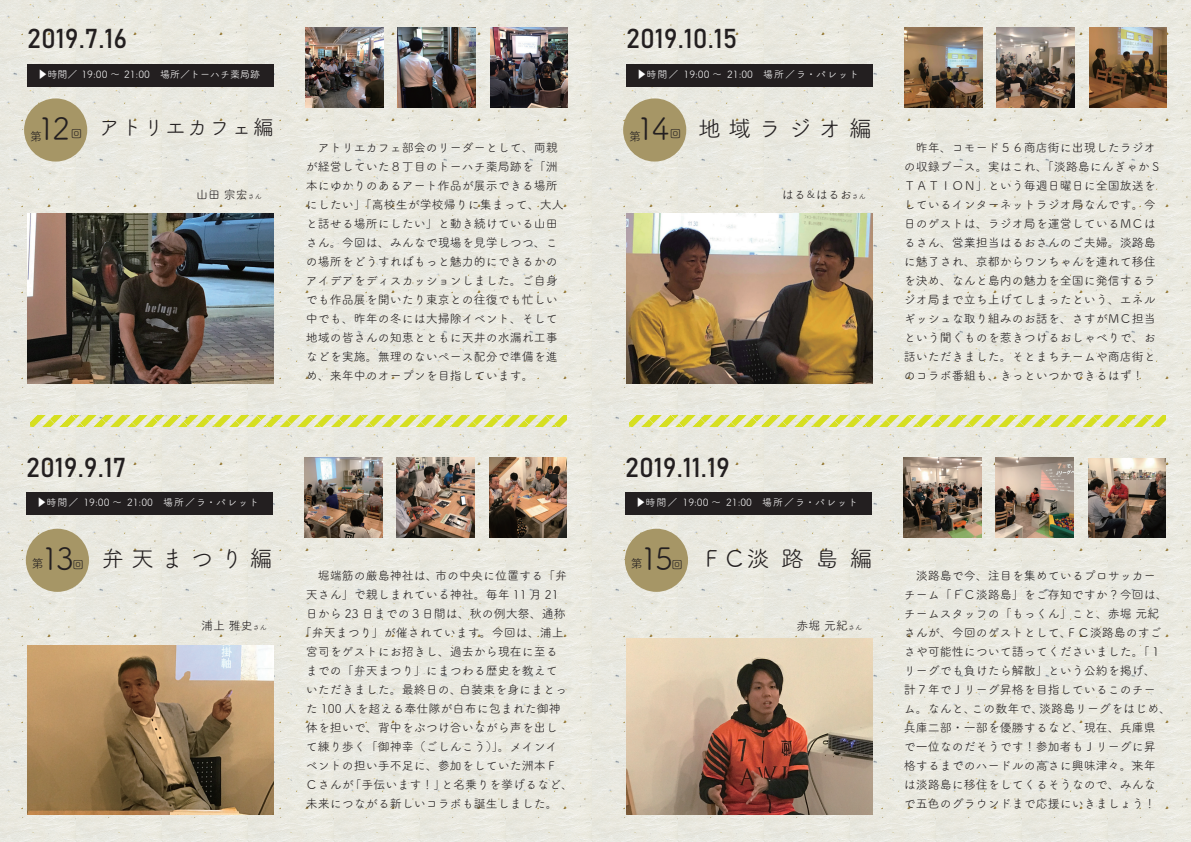
<style>
.page{position:relative;width:1191px;height:842px;background:#e9e9e0}
.page>*{position:absolute;margin:0;border:0;box-sizing:border-box;transform-origin:0 0}
.t1{font:31px "Tsuku A Rd Gothic Std R";letter-spacing:-.095em;color:#231f20}
.t2{font:27px "Bahnschrift";color:#231f20}
.t3{font:23px "Tsuku A Rd Gothic Std R";letter-spacing:.31em;color:#231f20}
.t4{font:21px "Tsuku A Rd Gothic Std R";letter-spacing:.045em;color:#231f20}
.t5{font:12px/19px "Tsuku A Rd Gothic Std R";color:#231f20}
.t6{font:10px "Tsuku A Rd Gothic Std R";letter-spacing:.1em;color:#fff}
.t7{font:10px "Tsuku A Rd Gothic Std R";color:#fff}
.s1{font-family:"Koz Go Pr 6 N"}
.s2{font-size:7px}
.s3{font-size:10px}
</style>
<div class="page">
<div style="left:27px;top:64px;width:247px;height:23px;background:#231f20"></div>
<div style="left:26px;top:492px;width:247px;height:23px;background:#231f20"></div>
<div style="left:24px;top:98px;width:63px;height:64px;background:#a69666;border-radius:50%"></div>
<div style="left:26px;top:529px;width:63px;height:63px;background:#a69666;border-radius:50%"></div>
<svg style="left:30px;top:415px;width:536px;height:11px;background:#dfe383"></svg>
<div style="left:626px;top:64px;width:247px;height:23px;background:#231f20"></div>
<div style="left:625px;top:492px;width:247px;height:23px;background:#231f20"></div>
<div style="left:623px;top:98px;width:63px;height:64px;background:#a69666;border-radius:50%"></div>
<div style="left:625px;top:529px;width:63px;height:63px;background:#a69666;border-radius:50%"></div>
<svg style="left:629px;top:415px;width:536px;height:11px;background:#dfe383"></svg>
<img style="left:27px;top:214px;width:247px;height:169px">
<img style="left:306px;top:27px;width:77px;height:81px">
<img style="left:398px;top:27px;width:77px;height:81px">
<img style="left:490px;top:27px;width:77px;height:81px">
<img style="left:27px;top:645px;width:247px;height:170px">
<img style="left:305px;top:458px;width:77px;height:80px">
<img style="left:397px;top:458px;width:77px;height:80px">
<img style="left:489px;top:458px;width:77px;height:80px">
<img style="left:626px;top:214px;width:246px;height:169px">
<img style="left:904px;top:27px;width:78px;height:81px">
<img style="left:997px;top:27px;width:77px;height:81px">
<img style="left:1089px;top:27px;width:77px;height:81px">
<img style="left:626px;top:638px;width:246px;height:177px">
<img style="left:903px;top:458px;width:78px;height:80px">
<img style="left:996px;top:458px;width:77px;height:80px">
<img style="left:1088px;top:458px;width:77px;height:80px">
<h2 class="t2" style="left:27px;top:21px;width:102px">2019.7.16</h2>
<h2 class="t2" style="left:626px;top:21px;width:113px">2019.10.15</h2>
<p class="t7" style="left:37px;top:67px;width:224px"><span class="s1">▶</span>時間／ 19:00 ～ 21:00　場所／トーハチ薬局跡</p>
<p class="t6" style="left:636px;top:67px;width:224px"><span class="s1">▶</span>時間／ 19:00 ～ 21:00　場所／ラ・パレット</p>
<h1 class="t1" style="left:37px;top:105px;width:34px">12</h1>
<p class="t5" style="left:70px;top:124px;width:13px">回</p>
<p class="t5" style="left:30px;top:127px;width:13px">第</p>
<h3 class="t4" style="left:99px;top:111px;width:176px">アトリエカフェ編</h3>
<p class="t5" style="left:196px;top:184px;width:67px">山田 宗宏<span class="s2">さん</span></p>
<p class="t5" style="left:306px;top:137px;width:259px">　アトリエカフェ部会のリーダーとして、両親が経営していた８丁目のトーハチ薬局跡を「洲本にゆかりのあるアート作品が展示できる場所にしたい」「高校生が学校帰りに集まって、大人と話せる場所にしたい」と動き続けている山田さん。今回は、みんなで現場を見学しつつ、この場所をどうすればもっと魅力的にできるかのアイデアをディスカッションしました。ご自身でも作品展を開いたり東京との往復でも忙しい中でも、昨年の冬には大掃除イベント、そして地域の皆さんの知恵とともに天井の水漏れ工事などを実施。無理のないペース配分で準備を進め、来年中のオープンを目指しています。</p>
<h1 class="t1" style="left:636px;top:105px;width:34px">14</h1>
<p class="t5" style="left:669px;top:124px;width:13px">回</p>
<p class="t5" style="left:629px;top:127px;width:13px">第</p>
<h3 class="t3" style="left:698px;top:111px;width:175px">地域ラジオ編</h3>
<p class="t5" style="left:781px;top:184px;width:85px">はる<span class="s3">＆</span>はるお<span class="s2">さん</span></p>
<h2 class="t2" style="left:26px;top:450px;width:102px">2019.9.17</h2>
<h2 class="t2" style="left:625px;top:450px;width:106px">2019.11.19</h2>
<p class="t6" style="left:36px;top:495px;width:224px"><span class="s1">▶</span>時間／ 19:00 ～ 21:00　場所／ラ・パレット</p>
<p class="t6" style="left:635px;top:495px;width:224px"><span class="s1">▶</span>時間／ 19:00 ～ 21:00　場所／ラ・パレット</p>
<p class="t5" style="left:32px;top:553px;width:13px">第</p>
<h1 class="t1" style="left:41px;top:535px;width:34px">13</h1>
<p class="t5" style="left:72px;top:554px;width:13px">回</p>
<p class="t5" style="left:631px;top:553px;width:13px">第</p>
<h1 class="t1" style="left:640px;top:535px;width:34px">15</h1>
<h3 class="t3" style="left:700px;top:541px;width:174px">ＦＣ淡路島編</h3>
<h3 class="t3" style="left:101px;top:541px;width:173px">弁天まつり編</h3>
<p class="t5" style="left:671px;top:554px;width:13px">回</p>
<p class="t5" style="left:306px;top:565px;width:263px">　堀端筋の厳島神社は、市の中央に位置する「弁</p>
<p class="t5" style="left:306px;top:584px;width:254px">天さん」で親しまれている神社。毎年 11 月 21</p>
<p class="t5" style="left:306px;top:603px;width:261px">日から 23 日までの３日間は、秋の例大祭、通称</p>
<p class="t5" style="left:300px;top:622px;width:265px">「弁天まつり」が催されています。今回は、浦上</p>
<p class="t5" style="left:306px;top:641px;width:253px">宮司をゲストにお招きし、過去から現在に至る</p>
<p class="t5" style="left:306px;top:660px;width:253px">までの「弁天まつり」にまつわる歴史を教えて</p>
<p class="t5" style="left:306px;top:679px;width:263px">いただきました。最終日の、白装束を身にまとっ</p>
<p class="t5" style="left:306px;top:698px;width:256px">た 100 人を超える奉仕隊が白布に包まれた御神</p>
<p class="t5" style="left:306px;top:717px;width:253px">体を担いで、背中をぶつけ合いながら声を出し</p>
<p class="t5" style="left:306px;top:736px;width:253px">て練り歩く「御神幸（ごしんこう）」。メインイ</p>
<p class="t5" style="left:306px;top:755px;width:253px">ベントの担い手不足に、参加をしていた洲本Ｆ</p>
<p class="t5" style="left:306px;top:774px;width:269px">Ｃさんが「手伝います！」と名乗りを挙げるなど、</p>
<p class="t5" style="left:306px;top:793px;width:253px">未来につながる新しいコラボも誕生しました。</p>
<p class="t5" style="left:201px;top:616px;width:67px">浦上 雅史<span class="s2">さん</span></p>
<p class="t5" style="left:796px;top:616px;width:67px">赤堀 元紀<span class="s2">さん</span></p>
<p class="t5" style="left:903px;top:137px;width:259px">　昨年、コモード５６商店街に出現したラジオの収録ブース。実はこれ、「淡路島にんぎゃかＳ<br>ＴＡＴＩＯＮ」という毎週日曜日に全国放送をしているインターネットラジオ局なんです。今日のゲストは、ラジオ局を運営しているＭＣはるさん、営業担当はるおさんのご夫婦。淡路島に魅了され、京都からワンちゃんを連れて移住を決め、なんと島内の魅力を全国に発信するラジオ局まで立ち上げてしまったという、エネルギッシュな取り組みのお話を、さすがＭＣ担当という聞くものを惹きつけるおしゃべりで、お話いただきました。そとまちチームや商店街とのコラボ番組も、きっといつかできるはず！</p>
<p class="t5" style="left:903px;top:565px;width:269px">　淡路島で今、注目を集めているプロサッカー<br>チーム「ＦＣ淡路島」をご存知ですか？今回は、チームスタッフの「もっくん」こと、赤堀 元紀さんが、今回のゲストとして、ＦＣ淡路島のすごさや可能性について語ってくださいました。「１リーグでも負けたら解散」という公約を掲げ、<br>計７年でＪリーグ昇格を目指しているこのチー<br>ム。なんと、この数年で、淡路島リーグをはじめ、兵庫二部・一部を優勝するなど、現在、兵庫県<br>で一位なのだそうです！参加者もＪリーグに昇<br>格するまでのハードルの高さに興味津々。来年<br>は淡路島に移住をしてくるそうなので、みんな<br>で五色のグラウンドまで応援にいきましょう！</p>
</div>
